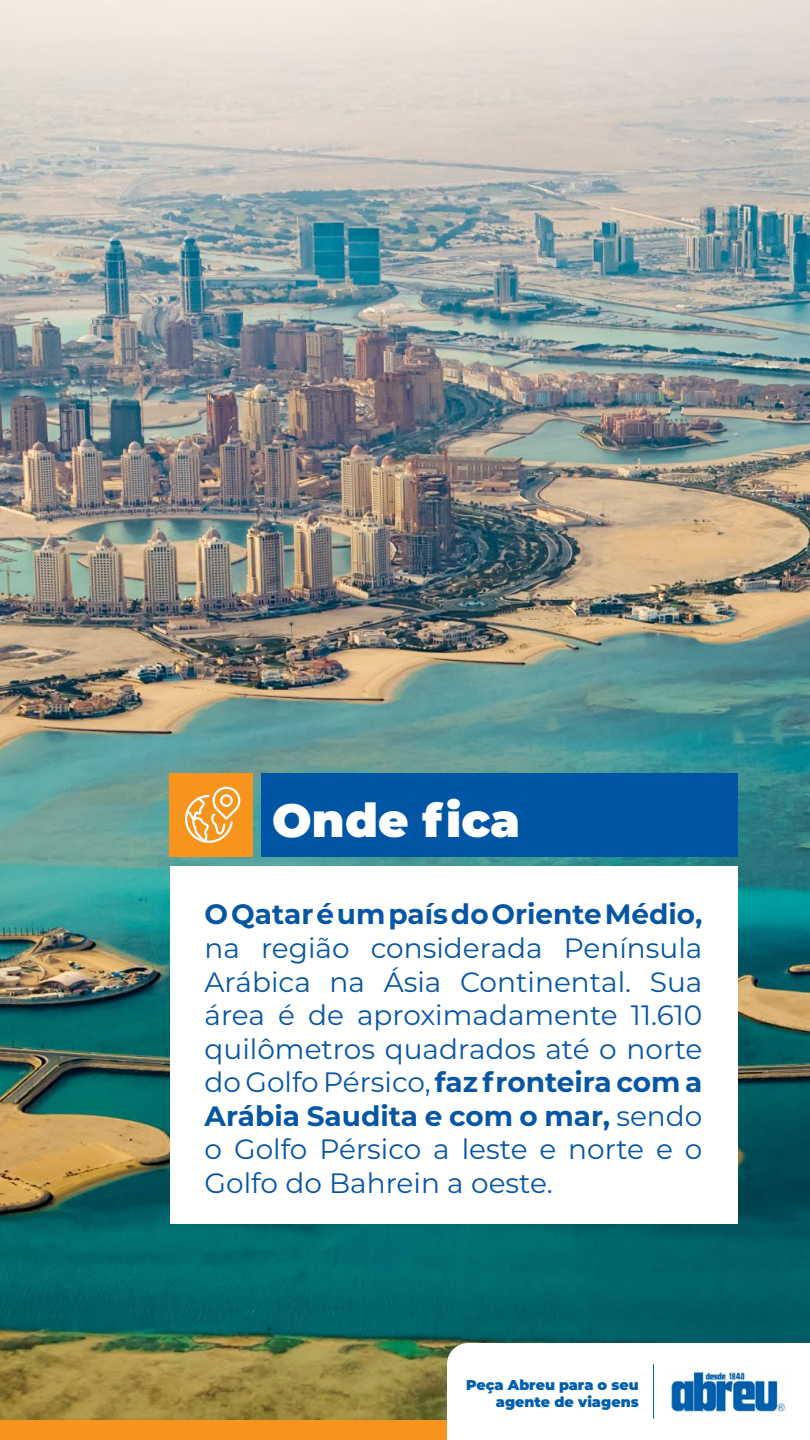
<style>
.page{position:relative;width:810px;height:1440px;background:#fff}
.page>*{position:absolute;margin:0;border:0;box-sizing:border-box;transform-origin:0 0}
.t1{font:900 46.72px "Montserrat";color:#fff}
.t2{font:27.97px/33.6px "Montserrat";color:#0756a3;text-align:justify}
.t3{font:700 27.97px "Montserrat";color:#0756a3}
.t4{font:900 14.25px/17.1px "Montserrat";color:#005fad;text-align:right}
.s1{font-weight:700}
</style>
<div class="page">
<img style="left:0;top:0;width:810px;height:1420px">
<div style="left:0;top:1420px;width:810px;height:20px;background:#f7941d"></div>
<div style="left:261px;top:773px;width:476px;height:84px;background:#0056a4"></div>
<div style="left:170px;top:866px;width:567px;height:358px;background:#fff"></div>
<div style="left:170px;top:773px;width:83px;height:84px;background:#f7941d"></div>
<svg style="left:185px;top:786px;width:56px;height:57px"></svg>
<svg style="left:447px;top:1343px;width:363px;height:97px"></svg>
<img style="left:668px;top:1364px;width:120px;height:55px">
<hr style="left:653px;top:1365px;width:1px;height:53px;background:#005fad">
<h1 class="t1" style="left:272px;top:786px;width:249px">Onde fica</h1>
<p class="t3" style="left:205px;top:894px;width:499px">O Qatar é um país do Oriente Médio,</p>
<p class="t2" style="left:205px;top:930px;width:499px">na região considerada Península Arábica na Ásia Continental. Sua área é de aproximadamente 11.610 quilômetros quadrados até o norte do Golfo Pérsico, <span class="s1">faz fronteira com a Arábia Saudita e com o mar,</span> sendo o Golfo Pérsico a leste e norte e o Golfo do Bahrein a oeste.</p>
<p class="t4" style="left:466px;top:1375px;width:174px">Peça Abreu para o seu agente de viagens</p>
</div>
